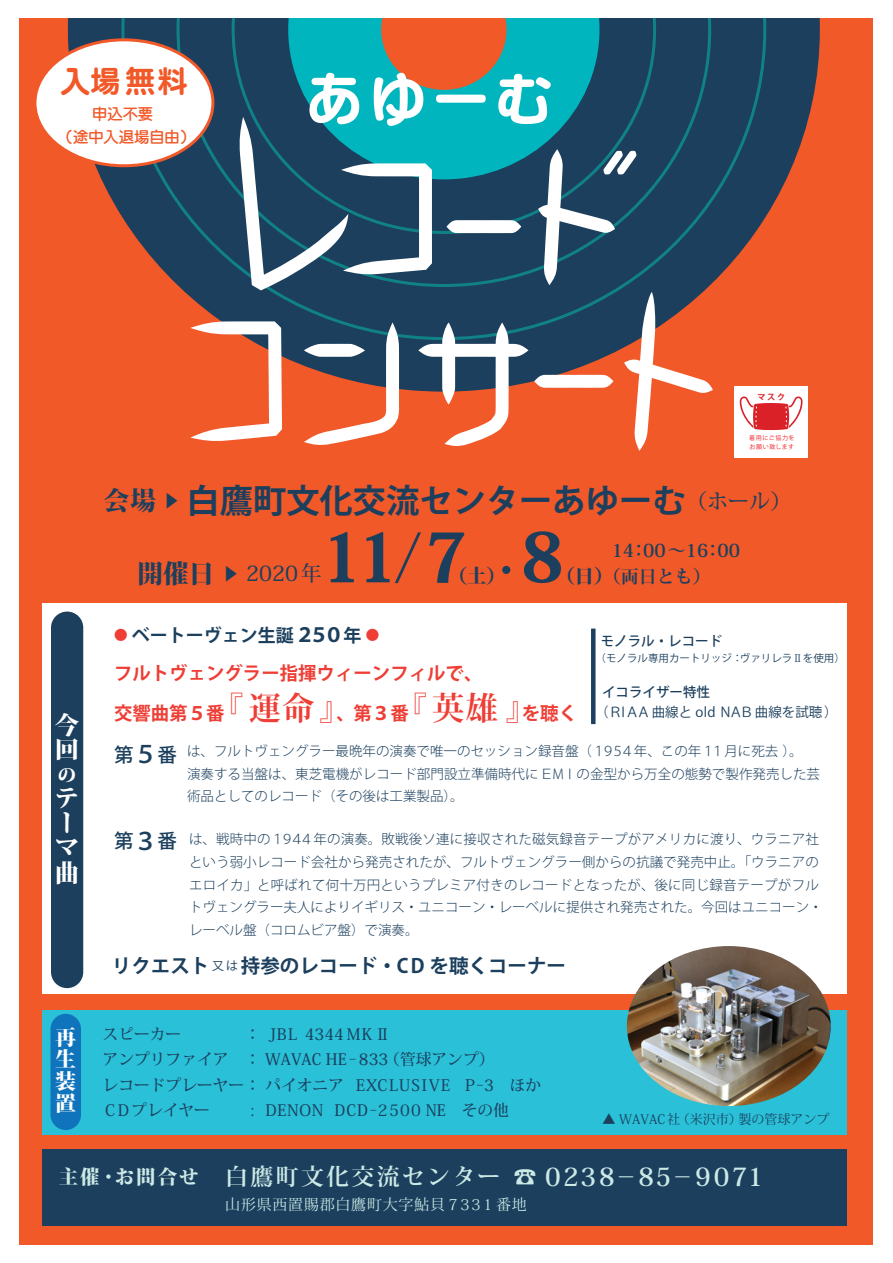
<style>
.page{position:relative;width:893px;height:1263px;background:#fff}
.page>*{position:absolute;margin:0;border:0;box-sizing:border-box;transform-origin:0 0}
.t1{font:800 67.95px "Koz Min Pro";color:#1b3f5d}
.t2{font:57.6px "Maru Gothic Ca U";color:#fff}
.t3{font:700 33.3px "Koz Go Pro";color:#1b3f5d}
.t4{font:29.7px "Maru Gothic Ca U";color:#f15929}
.t5{font:700 25.05px "Koz Min Pro";letter-spacing:-.28em;color:#cce9e6}
.t6{font:800 24.3px/24.9px "Koz Min Pro";color:#fff}
.t7{font:500 21px "Koz Min Pro";color:#1b3f5d}
.t8{font:800 21px/22px "Koz Min Pro";color:#fff;text-align:justify}
.t9{font:700 19.5px "Koz Go Pro";color:#1b3f5d}
.t10{font:500 19.5px "Koz Go Pro";color:#1b3f5d}
.t11{font:800 19.2px "Koz Min Pro";color:#1b3f5d}
.t12{font:800 18.9px "Koz Min Pro";color:#fff}
.t13{font:700 18.45px/39.2px "Koz Go Pro";color:#ee3e35}
.t14{font:700 18px/25.8px "Koz Min Pro";color:#1b3f5d}
.t15{font:700 18px "Koz Go Pro";color:#1b3f5d}
.t16{font:500 15.75px/25.5px "Koz Min Pro";color:#1b3f5d}
.t17{font:15.3px/22.5px "Maru Gothic Ca B";color:#f15929;text-align:center}
.t18{font:15px "Koz Min Pro";letter-spacing:.05em;color:#cce9e6}
.t19{font:300 13.5px/22.5px "Koz Go Pro";color:#1b3f5d}
.t20{font:13.5px "Koz Go Pro";color:#1b3f5d}
.t21{font:500 13.5px "Koz Go Pro";color:#1b3f5d}
.t22{font:13.05px "Koz Min Pro";color:#1b3f5d}
.t23{font:10.5px "Koz Go Pro";color:#1b3f5d}
.t24{font:700 8.25px "Koz Go Pro";color:#da2128}
.t25{font:6px/9px "Koz Go Pro";letter-spacing:.1em;color:#ee1d23}
.s1{font-family:"Koz Min Pro";font-weight:800;font-size:25.65px}
.s2{font-family:"Koz Min Pro";font-weight:500;font-size:21.15px}
.s3{font-weight:800;font-size:25.65px}
.s4{font-weight:800;font-size:16.5px}
.s5{font-weight:200;font-size:64.95px}
.s6{font-size:13.5px;color:#ee3e35}
.s7{font-size:19.5px}
.s8{font-family:"Koz Min Pro"}
.s9{font-family:"Koz Min Pro";font-size:32.25px}
.s10{font-size:24px}
.s11{font-weight:400;font-size:12px}
.s12{font-weight:800;font-size:19.5px}
.s13{font-size:22.95px}
.s14{font-weight:400;font-size:22.5px}
</style>
<div class="page">
<div style="left:20px;top:18px;width:853px;height:1226px;background:#f15929"></div>
<svg style="left:68px;top:18px;width:752px;height:373px"></svg>
<svg style="left:121px;top:18px;width:645px;height:322px"></svg>
<svg style="left:177px;top:18px;width:534px;height:269px;background:#1b425e"></svg>
<div style="left:232px;top:18px;width:424px;height:216px;background:#1b3f5d"></div>
<svg style="left:288px;top:18px;width:311px;height:161px;background:#03a5b0"></svg>
<svg style="left:381px;top:18px;width:126px;height:72px"></svg>
<div style="left:42px;top:1010px;width:805px;height:124px;background:#2ac0d8"></div>
<div style="left:51px;top:1014px;width:30px;height:116px;background:#1074bc;border-radius:15px"></div>
<div style="left:42px;top:604px;width:805px;height:390px;background:#fff"></div>
<div style="left:51px;top:611px;width:32px;height:377px;background:#1b3f5d;border-radius:16px"></div>
<div style="left:42px;top:1149px;width:805px;height:77px;background:#1b3f5d"></div>
<svg style="left:446px;top:220px;width:75px;height:13px"></svg>
<svg style="left:190px;top:320px;width:97px;height:121px"></svg>
<svg style="left:239px;top:117px;width:193px;height:173px;background:#427489"></svg>
<svg style="left:304px;top:322px;width:95px;height:123px"></svg>
<svg style="left:418px;top:322px;width:110px;height:124px"></svg>
<svg style="left:534px;top:375px;width:79px;height:13px"></svg>
<svg style="left:624px;top:292px;width:89px;height:159px"></svg>
<svg style="left:538px;top:149px;width:99px;height:136px;background:#49687f"></svg>
<div style="left:502px;top:566px;width:8px;height:8px;background:#1b3f5d;border-radius:50%"></div>
<div style="left:35px;top:40px;width:178px;height:126px;background:#fff;border-radius:50%"></div>
<div style="left:33px;top:38px;width:181px;height:129px;border:3px solid #f15929;border-radius:50%"></div>
<div style="left:591px;top:629px;width:5px;height:95px;background:#1b3f5d"></div>
<img style="left:627px;top:946px;width:204px;height:160px">
<div style="left:734px;top:386px;width:74px;height:71px;background:#fff"></div>
<svg style="left:740px;top:396px;width:62px;height:34px"></svg>
<h3 class="t4" style="left:61px;top:67px;width:128px">入場無料</h3>
<p class="t17" style="left:58px;top:103px;width:139px">申込不要<br>（途中入退場自由）</p>
<h2 class="t2" style="left:306px;top:70px;width:249px">あゆーむ</h2>
<p class="t24" style="left:757px;top:391px;width:30px">マスク</p>
<p class="t25" style="left:749px;top:434px;width:47px">着用にご協力をお願い致します</p>
<h3 class="t3" style="left:104px;top:479px;width:689px"><span class="s1">会場</span> <sup>▶</sup> 白鷹町文化交流センターあゆーむ<span class="s2">（ホール）</span></h3>
<h3 class="t6" style="left:55px;top:711px;width:25px;line-height:24.3px">今回</h3>
<h3 class="t12" style="left:58px;top:760px;width:19px">の</h3>
<h3 class="t6" style="left:55px;top:784px;width:25px">テーマ曲</h3>
<h3 class="t8" style="left:55px;top:1025px;width:22px">再生装置</h3>
<h3 class="t7" style="left:137px;top:558px;width:186px"><span class="s3">開催日</span> <span class="s4">▶</span> 2020年</h3>
<h1 class="t1" style="left:321px;top:507px;width:148px">11<span class="s5">/</span>7</h1>
<h3 class="t11" style="left:448px;top:562px;width:59px">（土）</h3>
<h1 class="t1" style="left:521px;top:506px;width:44px">8</h1>
<h3 class="t11" style="left:556px;top:562px;width:59px">（日）</h3>
<h3 class="t14" style="left:603px;top:537px;width:139px;text-indent:9px">14：00～16：00（両日とも）</h3>
<h3 class="t15" style="left:114px;top:623px;width:267px"><span class="s6">●</span> ベートーヴェン生誕<span class="s7">２５０</span>年 <span class="s6">●</span></h3>
<p class="t21" style="left:601px;top:632px;width:123px">モノラル・レコード</p>
<p class="t23" style="left:596px;top:652px;width:251px">（モノラル専用カートリッジ：ヴァリレラ<span class="s8">Ⅱ</span>を使用）</p>
<h3 class="t13" style="left:114px;top:655px;width:465px">フルトヴェングラー指揮ウィーンフィルで、<br>交響曲第５番<span class="s9">『運命』</span>、第３番<span class="s9">『英雄』</span>を聴く</h3>
<p class="t21" style="left:602px;top:683px;width:109px">イコライザー特性</p>
<p class="t20" style="left:595px;top:703px;width:244px">（ＲＩＡＡ曲線と old ＮＡＢ曲線を試聴）</p>
<h3 class="t10" style="left:114px;top:742px;width:65px">第<span class="s10">５</span>番</h3>
<p class="t19" style="left:187px;top:740px;width:635px">は、フルトヴェングラー最晩年の演奏で唯一のセッション録音盤（１９５４年、この年１１月に死去）。<br>演奏する当盤は、東芝電機がレコード部門設立準備時代にＥＭＩの金型から万全の態勢で製作発売した芸術品としてのレコード（その後は工業製品）。</p>
<h3 class="t10" style="left:114px;top:828px;width:64px">第<span class="s10">３</span>番</h3>
<p class="t19" style="left:189px;top:828px;width:635px">は、戦時中の１９４４年の演奏。敗戦後ソ連に接収された磁気録音テープがアメリカに渡り、ウラニア社という弱小レコード会社から発売されたが、フルトヴェングラー側からの抗議で発売中止。「ウラニアのエロイカ」と呼ばれて何十万円というプレミア付きのレコードとなったが、後に同じ録音テープがフルトヴェングラー夫人によりイギリス・ユニコーン・レーベルに提供され発売された。今回はユニコーン・レーベル盤（コロムビア盤）で演奏。</p>
<h3 class="t9" style="left:112px;top:953px;width:456px">リクエスト<span class="s11">又は</span>持参のレコード・CD を聴くコーナー</h3>
<p class="t16" style="left:103px;top:1021px;width:440px">スピーカー　　　　 ： ＪＢＬ 4344ＭＫⅡ<br>アンプリファイア　 ： WAVAC HE － 833（管球アンプ）<br>レコードプレーヤー ： パイオニア ＥＸＣＬＵＳＩＶＥ Ｐ－3　ほか<br>ＣＤプレイヤー　　 : ＤＥＮＯＮ DCD－２５００NE　その他</p>
<p class="t22" style="left:602px;top:1110px;width:229px">▲ WAVAC社（米沢市）製の管球アンプ</p>
<h3 class="t5" style="left:59px;top:1158px;width:711px"><span class="s12">主催・お問合せ</span> <span class="s13">白鷹町文化交流センター</span> <span class="s14">☎</span>０２３８－８５－９０７１</h3>
<p class="t18" style="left:225px;top:1194px;width:303px">山形県西置賜郡白鷹町大字鮎貝７３３１番地</p>
</div>
